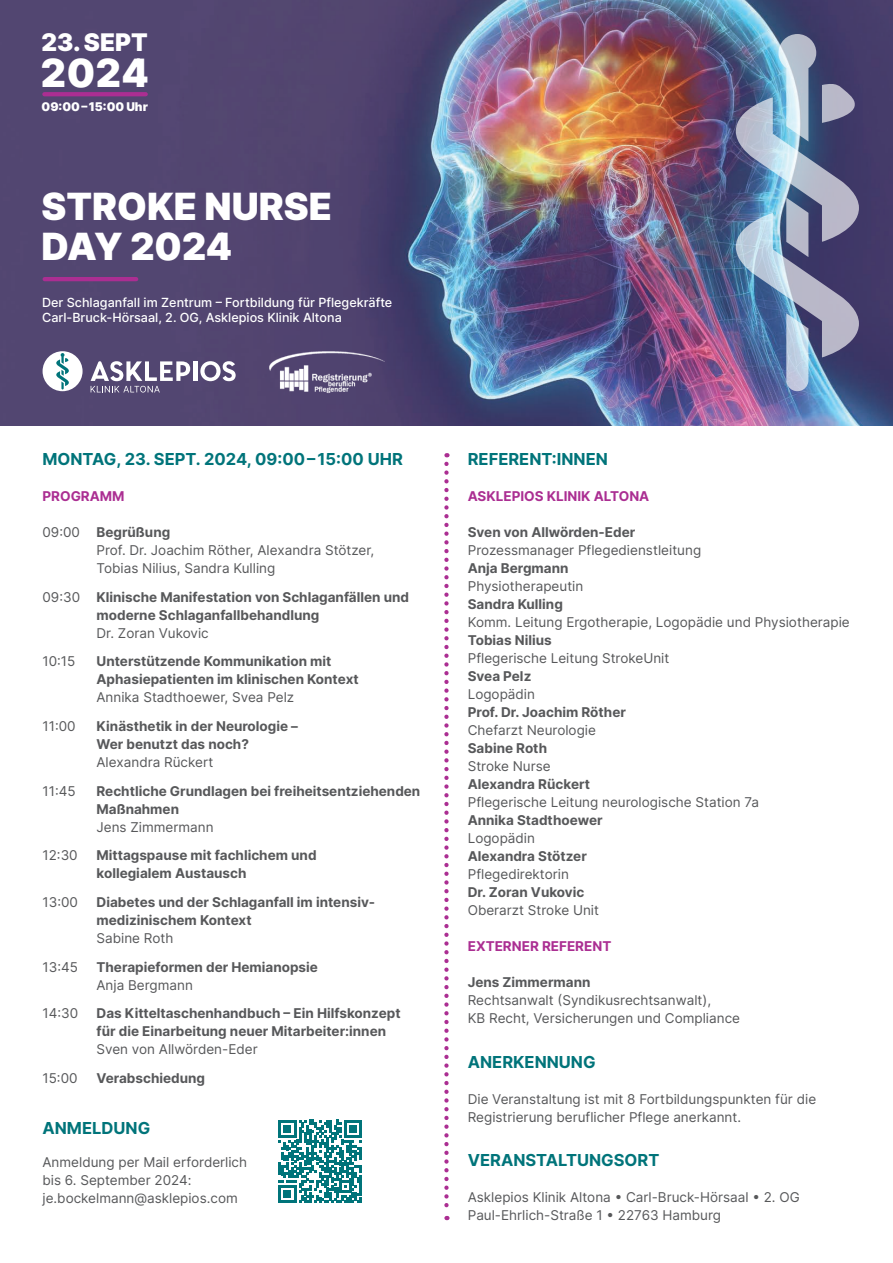
<style>
.page{position:relative;width:893px;height:1263px;background:#fff}
.page>*{position:absolute;margin:0;border:0;box-sizing:border-box;transform-origin:0 0}
.t1{font:900 39px "Inter";color:#fff}
.t2{font:900 37.5px/40.5px "Inter";color:#fff}
.t3{font:900 24.3px "Inter";color:#fff}
.t4{font:700 16.5px "Inter";color:#00747a}
.t5{font:13.5px/18px "Inter";color:#57585a}
.t6{font:700 13.5px/18px "Inter";color:#57585a}
.t7{font:700 13.5px "Inter";color:#ab2e92}
.t8{font:500 12.6px/14.7px "Inter";color:#fff}
.t9{font:900 12px "Inter";color:#fff}
.s1{font-weight:700}
.s2{font-weight:400}
</style>
<div class="page">
<img style="left:0;top:0;width:893px;height:425px">
<img style="left:736px;top:34px;width:123px;height:357px">
<hr style="left:193px;top:361px;width:4px;height:20px;background:#fff">
<svg style="left:200px;top:361px;width:36px;height:20px"></svg>
<svg style="left:91px;top:361px;width:99px;height:31px"></svg>
<div style="left:43px;top:351px;width:40px;height:40px;background:#fff;border-radius:50%"></div>
<svg style="left:56px;top:353px;width:13px;height:36px"></svg>
<hr style="left:45px;top:277px;width:91px;height:4px;background:#ab2e92">
<img style="left:268px;top:350px;width:116px;height:44px">
<hr style="left:44px;top:92px;width:102px;height:4px;background:#ab2e92">
<svg style="left:444px;top:464px;width:5px;height:756px"></svg>
<svg style="left:279px;top:1120px;width:83px;height:83px"></svg>
<h3 class="t3" style="left:42px;top:25px;width:108px">23. SEPT</h3>
<h1 class="t1" style="left:41px;top:44px;width:109px">2024</h1>
<p class="t9" style="left:42px;top:98px;width:108px">09:00 – 15:00 Uhr</p>
<h2 class="t2" style="left:41px;top:185px;width:292px">STROKE NURSE<br>DAY 2024</h2>
<p class="t8" style="left:42px;top:295px;width:352px">Der Schlaganfall im Zentrum – Fortbildung für Pflegekräfte<br>Carl-Bruck-Hörsaal, 2. OG, Asklepios Klinik Altona</p>
<p class="t4" style="left:43px;top:447px;width:362px">MONTAG, 23. SEPT. 2024, 09:00–15:00 UHR</p>
<p class="t7" style="left:43px;top:486px;width:84px">PROGRAMM</p>
<p class="t5" style="left:97px;top:523px;width:279px;text-indent:-54px">09:00 <span class="s1">Begrüßung<br></span>Prof. Dr. Joachim Röther, Alexandra Stötzer,<br>Tobias Nilius, Sandra -Kulling</p>
<p class="t6" style="left:97px;top:587px;width:314px;text-indent:-54px"><span class="s2">09:30</span> Klinische Manifestation von Schlaganfällen und moderne Schlaganfallbehandlung</p>
<p class="t5" style="left:97px;top:623px;width:114px">Dr. Zoran Vukovic</p>
<p class="t5" style="left:43px;top:652px;width:34px">10:15</p>
<p class="t6" style="left:97px;top:652px;width:264px">Unterstützende Kommunikation mit<br>Aphasiepatienten im klinischen Kontext</p>
<p class="t5" style="left:97px;top:688px;width:199px">Annika Stadthoewer, Svea Pelz</p>
<p class="t5" style="left:43px;top:717px;width:35px">11:00</p>
<p class="t6" style="left:97px;top:717px;width:203px">Kinästhetik in der Neurologie –<br>Wer benutzt das noch?</p>
<p class="t5" style="left:97px;top:753px;width:118px">Alexandra Rückert</p>
<p class="t5" style="left:43px;top:781px;width:35px">11:45</p>
<p class="t6" style="left:97px;top:781px;width:325px">Rechtliche Grundlagen bei freiheitsentziehenden<br>Maßnahmen</p>
<p class="t5" style="left:97px;top:817px;width:119px">Jens Zimmermann</p>
<p class="t5" style="left:43px;top:846px;width:37px">12:30</p>
<p class="t6" style="left:97px;top:846px;width:222px">Mittagspause mit fachlichem und kollegialem Austausch</p>
<p class="t5" style="left:43px;top:893px;width:37px">13:00</p>
<p class="t6" style="left:97px;top:893px;width:278px">Diabetes und der Schlaganfall im intensiv&shy;medizinischem Kontext</p>
<p class="t5" style="left:97px;top:929px;width:79px">Sabine Roth</p>
<p class="t5" style="left:43px;top:957px;width:37px">13:45</p>
<p class="t6" style="left:97px;top:957px;width:223px">Therapieformen der Hemianopsie</p>
<p class="t5" style="left:97px;top:975px;width:98px">Anja Bergmann</p>
<p class="t5" style="left:43px;top:1004px;width:37px">14:30</p>
<p class="t6" style="left:97px;top:1004px;width:306px">Das Kitteltaschenhandbuch – Ein Hilfskonzept für die Einarbeitung neuer Mitarbeiter:innen</p>
<p class="t5" style="left:97px;top:1040px;width:163px">Sven von Allwörden-Eder</p>
<p class="t5" style="left:43px;top:1068px;width:37px">15:00</p>
<p class="t6" style="left:97px;top:1068px;width:110px">Verabschiedung</p>
<p class="t4" style="left:43px;top:1116px;width:109px">ANMELDUNG</p>
<p class="t5" style="left:43px;top:1153px;width:206px">Anmeldung per Mail erforderlich bis 6. September 2024: je.bockelmann@asklepios.com</p>
<p class="t4" style="left:468px;top:447px;width:142px">REFERENT:INNEN</p>
<p class="t7" style="left:468px;top:486px;width:183px">ASKLEPIOS KLINIK ALTONA</p>
<p class="t6" style="left:468px;top:523px;width:169px">Sven von Allwörden-Eder</p>
<p class="t5" style="left:468px;top:541px;width:235px">Prozessmanager Pflegedienstleitung</p>
<p class="t6" style="left:468px;top:559px;width:102px">Anja Bergmann</p>
<p class="t5" style="left:468px;top:577px;width:117px">Physiotherapeutin</p>
<p class="t6" style="left:468px;top:595px;width:97px">Sandra Kulling</p>
<p class="t5" style="left:468px;top:613px;width:384px">Komm. Leitung Ergotherapie, Logopädie und Physiotherapie</p>
<p class="t6" style="left:468px;top:631px;width:85px">Tobias Nilius</p>
<p class="t5" style="left:468px;top:649px;width:203px">Pflegerische Leitung StrokeUnit</p>
<p class="t6" style="left:468px;top:667px;width:65px">Svea Pelz</p>
<p class="t5" style="left:468px;top:685px;width:69px">Logopädin</p>
<p class="t6" style="left:468px;top:703px;width:160px">Prof. Dr. Joachim Röther</p>
<p class="t5" style="left:468px;top:721px;width:130px">Chefarzt Neurologie</p>
<p class="t6" style="left:468px;top:739px;width:81px">Sabine Roth</p>
<p class="t5" style="left:468px;top:757px;width:85px">Stroke Nurse</p>
<p class="t6" style="left:468px;top:775px;width:124px">Alexandra Rückert</p>
<p class="t5" style="left:468px;top:793px;width:293px">Pflegerische Leitung neurologische Station 7a</p>
<p class="t6" style="left:468px;top:811px;width:136px">Annika Stadthoewer</p>
<p class="t5" style="left:468px;top:829px;width:69px">Logopädin</p>
<p class="t6" style="left:468px;top:847px;width:121px">Alexandra Stötzer</p>
<p class="t5" style="left:468px;top:865px;width:103px">Pflegedirektorin</p>
<p class="t6" style="left:468px;top:883px;width:118px">Dr. Zoran Vukovic</p>
<p class="t5" style="left:468px;top:901px;width:133px">Oberarzt Stroke Unit</p>
<p class="t7" style="left:468px;top:936px;width:145px">EXTERNER REFERENT</p>
<p class="t6" style="left:468px;top:973px;width:124px">Jens Zimmermann</p>
<p class="t5" style="left:468px;top:991px;width:274px">Rechtsanwalt (Syndikusrechtsanwalt),<br>KB Recht, Versicherungen und Compliance</p>
<p class="t4" style="left:468px;top:1050px;width:129px">ANERKENNUNG</p>
<p class="t5" style="left:468px;top:1089px;width:350px">Die Veranstaltung ist mit 8 Fortbildungspunkten für die<br>Registrierung beruflicher Pflege anerkannt.</p>
<p class="t4" style="left:468px;top:1148px;width:193px">VERANSTALTUNGSORT</p>
<p class="t5" style="left:468px;top:1188px;width:334px">Asklepios Klinik Altona • Carl-Bruck-Hörsaal • 2. OG<br>Paul-Ehrlich-Straße 1 • 22763 Hamburg</p>
</div>
